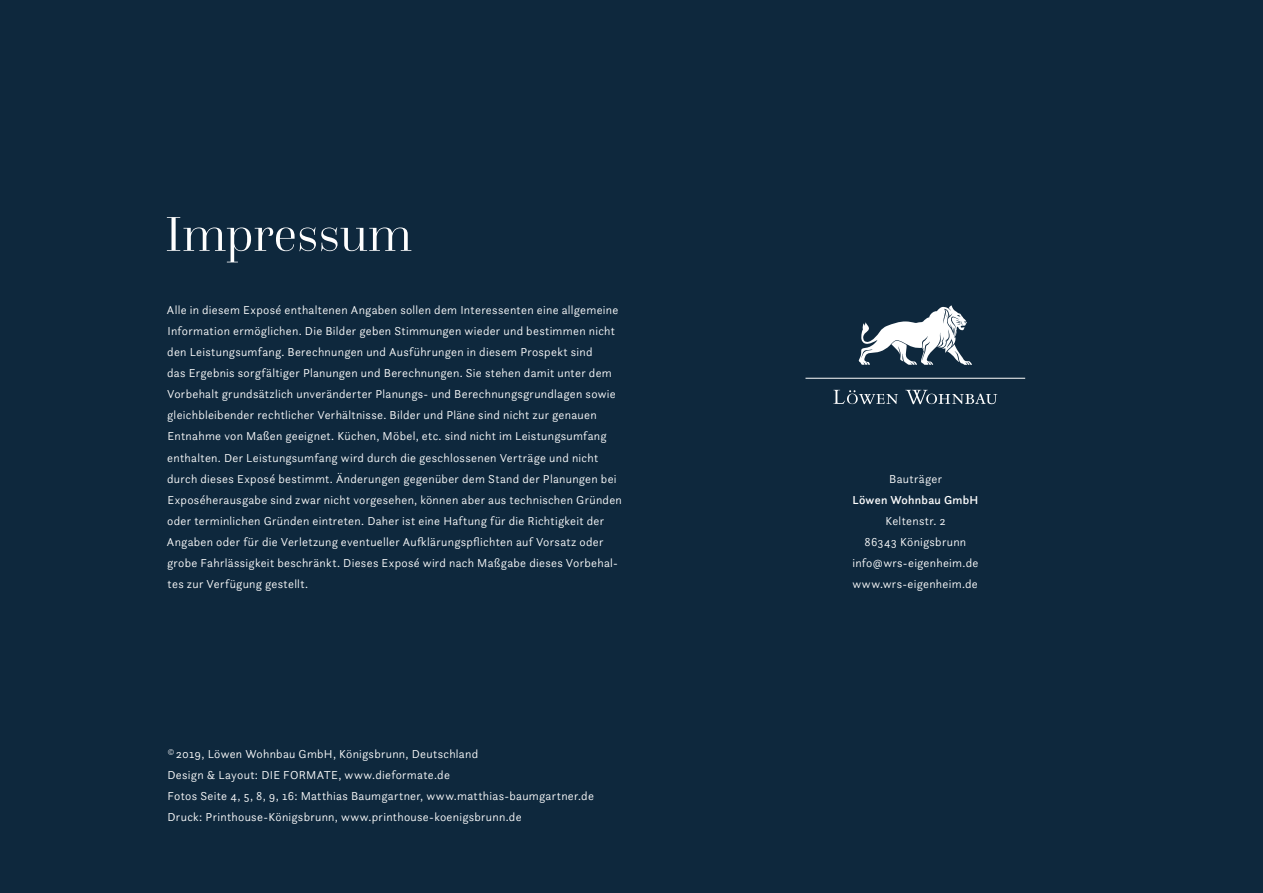
<style>
.page{position:relative;width:1263px;height:893px;background:#0e283d}
.page>*{position:absolute;margin:0;border:0;box-sizing:border-box;transform-origin:0 0}
.Headlines_schwarz{font:300 51px "Questa Grande";color:#fff}
.t1{font:300 12px/21px "Questa Sans";letter-spacing:.025em;color:#fff}
.t2{font:500 12px "Questa Sans";letter-spacing:.025em;color:#fff}
</style>
<div class="page">
<hr style="left:805px;top:378px;width:220px;height:1px;background:#fff">
<svg style="left:858px;top:305px;width:114px;height:60px"></svg>
<svg style="left:833px;top:390px;width:65px;height:14px"></svg>
<svg style="left:905px;top:390px;width:92px;height:14px"></svg>
<p class="Headlines_schwarz" style="left:165px;top:204px;width:248px">Impressum</p>
<p class="t1" style="left:167px;top:300px;width:456px">Alle in diesem Exposé enthaltenen Angaben sollen dem Interessenten eine allgemeine Information ermöglichen. Die Bilder geben Stimmungen wieder und bestimmen nicht den Leistungsumfang. Berechnungen und Ausführungen in diesem Prospekt sind<br>das Ergebnis sorgfältiger Planungen und Berechnungen. Sie stehen damit unter dem Vorbehalt grundsätzlich unveränderter Planungs- und Berechnungsgrundlagen sowie gleichbleibender rechtlicher Verhältnisse. Bilder und Pläne sind nicht zur genauen Entnahme von Maßen geeignet. Küchen, Möbel, etc. sind nicht im Leistungsumfang enthalten. Der Leistungsumfang wird durch die geschlossenen Verträge und nicht durch dieses Exposé bestimmt. Änderungen gegenüber dem Stand der Planungen bei Exposéherausgabe sind zwar nicht vorgesehen, können aber aus technischen Gründen oder terminlichen Gründen eintreten. Daher ist eine Haftung für die Richtigkeit der Angaben oder für die Verletzung eventueller Aufklärungspflichten auf Vorsatz oder grobe Fahrlässigkeit beschränkt. Dieses Exposé wird nach Maßgabe dieses Vorbehal&shy;tes zur Verfügung gestellt.</p>
<p class="t1" style="left:168px;top:743px;width:312px"><sup>©</sup> 2019, Löwen Wohnbau GmbH, Königsbrunn, Deutschland</p>
<p class="t1" style="left:167px;top:764px;width:284px">Design &amp; Layout: DIE FORMATE, www.dieformate.de</p>
<p class="t1" style="left:167px;top:785px;width:428px">Fotos Seite 4, 5, 8, 9, 16: Matthias Baumgartner, www.matthias-baumgartner.de</p>
<p class="t1" style="left:167px;top:806px;width:356px">Druck: Printhouse-Königsbrunn, www.printhouse-koenigsbrunn.de</p>
<p class="t1" style="left:889px;top:468px;width:54px">Bauträger</p>
<p class="t2" style="left:852px;top:492px;width:127px">Löwen Wohnbau GmbH</p>
<p class="t1" style="left:885px;top:510px;width:62px">Keltenstr. 2</p>
<p class="t1" style="left:864px;top:531px;width:103px">86343 Königsbrunn</p>
<p class="t1" style="left:852px;top:552px;width:128px">info@wrs-eigenheim.de</p>
<p class="t1" style="left:852px;top:573px;width:127px">www.wrs-eigenheim.de</p>
</div>
